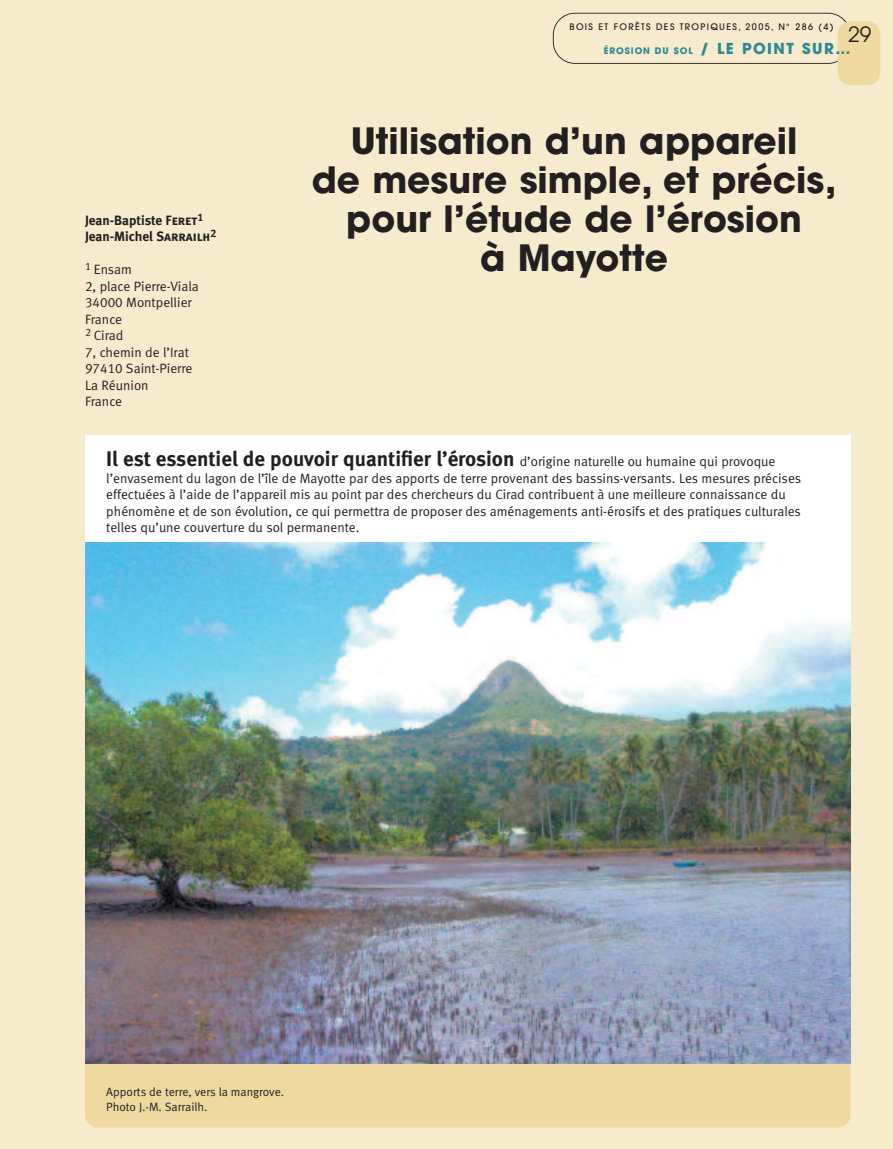
<style>
.page{position:relative;width:893px;height:1149px;background:#fff}
.page>*{position:absolute;margin:0;border:0;box-sizing:border-box;transform-origin:0 0}
.t1{font:700 36px/39px "Avant Garde";color:#231f20;text-align:center}
.t2{font:21px "Meta Bold LF";color:#231f20}
.t3{font:21px "Avant Garde";color:#231f20}
.t4{font:13.5px/16.5px "Meta Normal LF";color:#231f20}
.t5{font:13.5px/16.5px "Meta Bold LF";color:#231f20}
.t6{font:12px/15px "Meta Normal LF";color:#231f20}
.t7{font:500 9px "Avant Garde";letter-spacing:.15em;color:#231f20}
.t8{font:700 9px "Avant Garde";letter-spacing:.1em;color:#2c8993}
.s1{font-family:"Meta Bold LF Caps"}
.s2{font-size:15px}
.s3{font-family:"Meta Normal LF";font-size:13.5px}
</style>
<div class="page">
<div style="left:0;top:0;width:893px;height:1148px;background:#f6ebcd"></div>
<svg style="left:553px;top:13px;width:294px;height:51px"></svg>
<div style="left:838px;top:21px;width:42px;height:64px;background:#f0d9a0;border-radius:13px"></div>
<div style="left:85px;top:927px;width:765px;height:200px;background:#f0d9a0;border-radius:13px"></div>
<div style="left:85px;top:435px;width:765px;height:177px;background:#fff"></div>
<img style="left:85px;top:542px;width:765px;height:521px">
<p class="t5" style="left:85px;top:213px;width:133px">Jean-Baptiste <span class="s1">Feret</span><sup>1<br></sup>Jean-Michel <span class="s1">Sarrailh</span><sup>2</sup></p>
<p class="t4" style="left:85px;top:262px;width:115px"><sup>1</sup> Ensam<br>2, place Pierre-Viala<br>34000 Montpellier<br>France<br><sup>2</sup> Cirad<br>7, chemin de l’Irat<br>97410 Saint-Pierre<br>La Réunion<br>France</p>
<p class="t7" style="left:569px;top:23px;width:266px">BOIS ET FORÊTS DES TROPIQUES, 2005, N° 286 (4)</p>
<h2 class="t3" style="left:848px;top:26px;width:25px">29</h2>
<p class="t8" style="left:604px;top:47px;width:248px">ÉROSION DU SOL <span class="s2">/ LE POINT SUR…</span></p>
<h1 class="t1" style="left:312px;top:126px;width:526px">Utilisation d’un appareil<br>de mesure simple, et précis, pour l’étude de l’érosion<br>à Mayotte</h1>
<h2 class="t2" style="left:106px;top:451px;width:671px">Il est essentiel de pouvoir quantifier l’érosion <span class="s3">d’origine naturelle ou humaine qui provoque</span></h2>
<p class="t4" style="left:106px;top:471px;width:696px">l’envasement du lagon de l’île de Mayotte par des apports de terre provenant des bassins-versants. Les mesures précises effectuées à l’aide de l’appareil mis au point par des chercheurs du Cirad contribuent à une meilleure connaissance du phénomène et de son évolution, ce qui permettra de proposer des aménagements anti-érosifs et des pratiques culturales telles qu’une couverture du sol permanente.</p>
<p class="t6" style="left:106px;top:1085px;width:179px">Apports de terre, vers la mangrove.<br>Photo J.-M. Sarrailh.</p>
</div>
